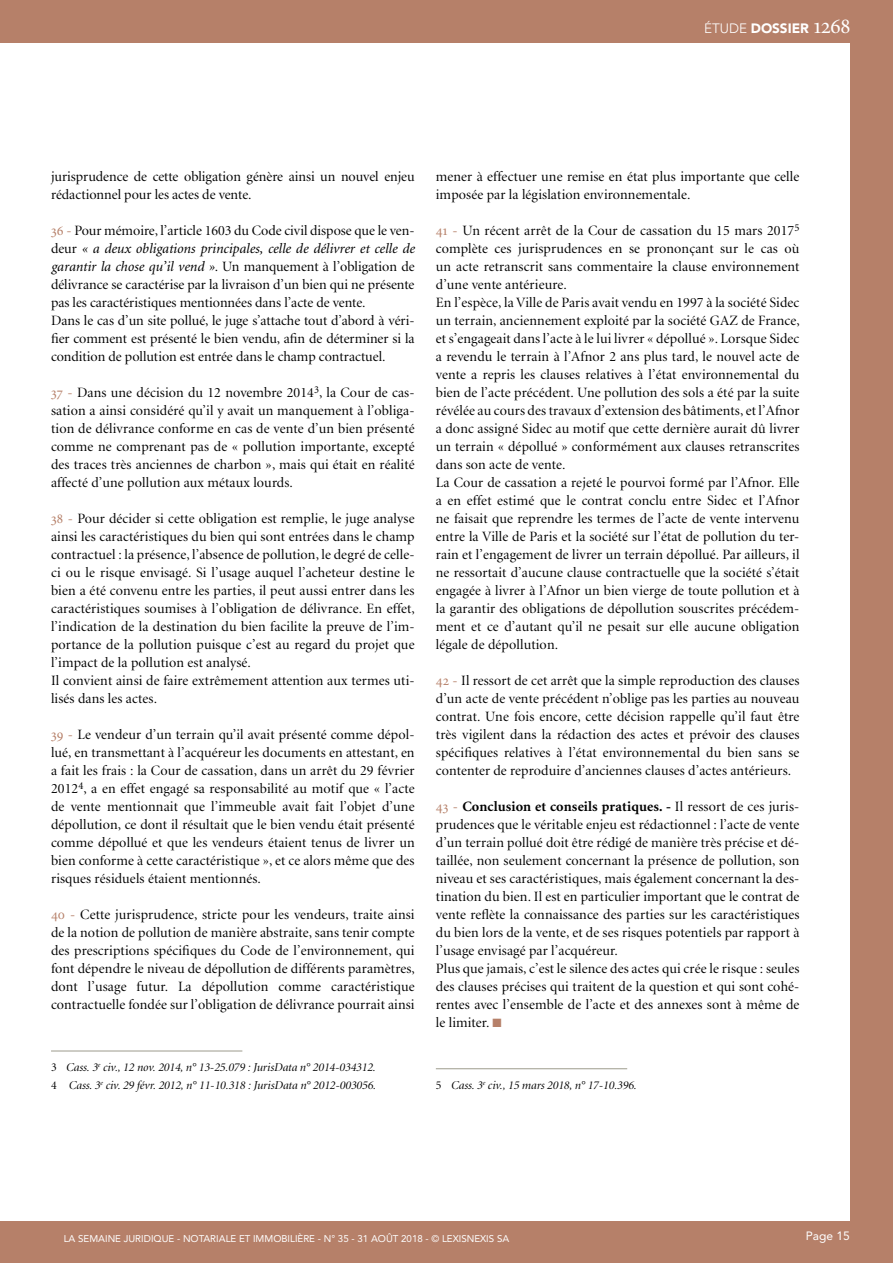
<style>
.page{position:relative;width:893px;height:1263px;background:#fff}
.page>*{position:absolute;margin:0;border:0;box-sizing:border-box;transform-origin:0 0}
.t1{font:14.25px/18px "Minion Display";letter-spacing:.01em;color:#000}
.t2{font:italic 14.25px "Minion";color:#000}
.t3{font:700 14.25px "Minion";letter-spacing:.01em;color:#000}
.t4{font:900 13.5px "Avenir LT";color:#fff}
.t5{font:italic 12px/17.7px "Minion Display";color:#000}
.t6{font:12px "Avenir LT";color:#fff}
.t7{font:9.75px "Avenir LT";color:#fff}
.s1{font-weight:300}
.s2{font-family:"Minion Regular SC";font-weight:400;font-size:22.5px}
.s3{font-family:"Minion Regular SC";color:#b68069}
.s4{font-family:"Minion Display";font-style:normal}
.s5{font-family:"Minion";font-style:italic}
.s6{font-style:normal}
.s7{font-family:"Minion Regular SC";font-weight:400;color:#b68069}
.s8{font-family:"Minion Display";font-weight:400}
.s9{color:#b68069}
</style>
<div class="page">
<div style="left:0;top:0;width:893px;height:43px;background:#b68069"></div>
<div style="left:0;top:1221px;width:893px;height:42px;background:#b68069"></div>
<div style="left:850px;top:0;width:43px;height:1263px;background:#b68069"></div>
<hr style="left:51px;top:1050px;width:191px;height:1px;background:#9d9b8d">
<hr style="left:436px;top:1068px;width:191px;height:1px;background:#9d9b8d">
<p class="t4" style="left:704px;top:20px;width:148px"><span class="s1">ÉTUDE</span> DOSSIER <span class="s2">1268</span></p>
<p class="t1" style="left:51px;top:168px;width:365px">jurisprudence de cette obligation génère ainsi un nouvel enjeu rédactionnel pour les actes de vente.</p>
<p class="t1" style="left:51px;top:222px;width:365px"><span class="s3">36 -</span> Pour mémoire, l’article 1603 du Code civil dispose que le ven-</p>
<p class="t2" style="left:51px;top:241px;width:365px"><span class="s4">deur</span> « a deux obligations principales, celle de délivrer et celle de</p>
<p class="t1" style="left:51px;top:258px;width:365px"><span class="s5">garantir la chose qu’il vend »</span>. Un manquement à l’obligation de délivrance se caractérise par la livraison d’un bien qui ne présente pas les caractéristiques mentionnées dans l’acte de vente.<br>Dans le cas d’un site pollué, le juge s’attache tout d’abord à véri&shy;fier comment est présenté le bien vendu, afin de déterminer si la condition de pollution est entrée dans le champ contractuel.</p>
<p class="t1" style="left:51px;top:384px;width:365px;text-align:justify"><span class="s3">37 -</span> Dans une décision du 12 novembre 2014<sup>3</sup>, la Cour de cas&shy;sation a ainsi considéré qu’il y avait un manquement à l’obliga&shy;tion de délivrance conforme en cas de vente d’un bien présenté comme ne comprenant pas de « pollution importante, excepté des traces très anciennes de charbon », mais qui était en réalité affecté d’une pollution aux métaux lourds.</p>
<p class="t1" style="left:51px;top:510px;width:365px"><span class="s3">38 -</span> Pour décider si cette obligation est remplie, le juge analyse ainsi les caractéristiques du bien qui sont entrées dans le champ contractuel : la présence, l’absence de pollution, le degré de celle&shy;ci ou le risque envisagé. Si l’usage auquel l’acheteur destine le bien a été convenu entre les parties, il peut aussi entrer dans les caractéristiques soumises à l’obligation de délivrance. En effet, l’indication de la destination du bien facilite la preuve de l’im&shy;portance de la pollution puisque c’est au regard du projet que l’impact de la pollution est analysé.<br>Il convient ainsi de faire extrêmement attention aux termes uti&shy;lisés dans les actes.</p>
<p class="t1" style="left:51px;top:726px;width:365px;text-align:justify"><span class="s3">39 -</span> Le vendeur d’un terrain qu’il avait présenté comme dépol&shy;lué, en transmettant à l’acquéreur les documents en attestant, en a fait les frais : la Cour de cassation, dans un arrêt du 29 février 2012<sup>4</sup>, a en effet engagé sa responsabilité au motif que « l’acte de vente mentionnait que l’immeuble avait fait l’objet d’une dépollution, ce dont il résultait que le bien vendu était présenté comme dépollué et que les vendeurs étaient tenus de livrer un bien conforme à cette caractéristique », et ce alors même que des risques résiduels étaient mentionnés.</p>
<p class="t1" style="left:51px;top:906px;width:366px;text-align:justify"><span class="s3">40 -</span> Cette jurisprudence, stricte pour les vendeurs, traite ainsi de la notion de pollution de manière abstraite, sans tenir compte des prescriptions spécifiques du Code de l’environnement, qui font dépendre le niveau de dépollution de différents paramètres, dont l’usage futur. La dépollution comme caractéristique contractuelle fondée sur l’obligation de délivrance pourrait ainsi</p>
<p class="t5" style="left:51px;top:1059px;width:326px"><span class="s6">3</span> Cass. 3<sup>e</sup> civ., 12 nov. 2014, n° 13-25.079 : JurisData n° 2014-034312.<br><span class="s6">4</span> Cass. 3<sup>e</sup> civ. 29 févr. 2012, n° 11-10.318 : JurisData n° 2012-003056.</p>
<p class="t1" style="left:436px;top:168px;width:365px">mener à effectuer une remise en état plus importante que celle imposée par la législation environnementale.</p>
<p class="t1" style="left:436px;top:222px;width:366px"><span class="s3">41 -</span> Un récent arrêt de la Cour de cassation du 15 mars 2017<sup>5 </sup>complète ces jurisprudences en se prononçant sur le cas où un acte retranscrit sans commentaire la clause environnement d’une vente antérieure.<br>En l’espèce, la Ville de Paris avait vendu en 1997 à la société Sidec un terrain, anciennement exploité par la société GAZ de France, et s’engageait dans l’acte à le lui livrer « dépollué ». Lorsque Sidec a revendu le terrain à l’Afnor 2 ans plus tard, le nouvel acte de vente a repris les clauses relatives à l’état environnemental du bien de l’acte précédent. Une pollution des sols a été par la suite révélée au cours des travaux d’extension des bâtiments, et l’Afnor a donc assigné Sidec au motif que cette dernière aurait dû livrer un terrain « dépollué » conformément aux clauses retranscrites dans son acte de vente.<br>La Cour de cassation a rejeté le pourvoi formé par l’Afnor. Elle a en effet estimé que le contrat conclu entre Sidec et l’Afnor ne faisait que reprendre les termes de l’acte de vente intervenu entre la Ville de Paris et la société sur l’état de pollution du ter&shy;rain et l’engagement de livrer un terrain dépollué. Par ailleurs, il ne ressortait d’aucune clause contractuelle que la société s’était engagée à livrer à l’Afnor un bien vierge de toute pollution et à la garantir des obligations de dépollution souscrites précédem&shy;ment et ce d’autant qu’il ne pesait sur elle aucune obligation légale de dépollution.</p>
<p class="t1" style="left:436px;top:672px;width:365px;text-align:justify"><span class="s3">42 -</span> Il ressort de cet arrêt que la simple reproduction des clauses d’un acte de vente précédent n’oblige pas les parties au nouveau contrat. Une fois encore, cette décision rappelle qu’il faut être très vigilent dans la rédaction des actes et prévoir des clauses spécifiques relatives à l’état environnemental du bien sans se contenter de reproduire d’anciennes clauses d’actes antérieurs.</p>
<p class="t3" style="left:436px;top:799px;width:365px"><span class="s7">43 -</span> Conclusion et conseils pratiques. - <span class="s8">Il ressort de ces juris-</span></p>
<p class="t1" style="left:436px;top:816px;width:365px">prudences que le véritable enjeu est rédactionnel : l’acte de vente d’un terrain pollué doit être rédigé de manière très précise et dé&shy;taillée, non seulement concernant la présence de pollution, son niveau et ses caractéristiques, mais également concernant la des&shy;tination du bien. Il est en particulier important que le contrat de vente reflète la connaissance des parties sur les caractéristiques du bien lors de la vente, et de ses risques potentiels par rapport à l’usage envisagé par l’acquéreur.<br>Plus que jamais, c’est le silence des actes qui crée le risque : seules des clauses précises qui traitent de la question et qui sont cohé&shy;rentes avec l’ensemble de l’acte et des annexes sont à même de le limiter. <span class="s9">■</span></p>
<p class="t5" style="left:436px;top:1076px;width:202px"><span class="s6">5</span> Cass. 3<sup>e</sup> civ., 15 mars 2018, n° 17-10.396.</p>
<p class="t7" style="left:64px;top:1233px;width:447px">LA SEMAINE JURIDIQUE - NOTARIALE ET IMMOBILIÈRE - N° 35 - 31 AOÛT 2018 - © LEXISNEXIS SA</p>
<p class="t6" style="left:806px;top:1229px;width:46px">Page 15</p>
</div>
